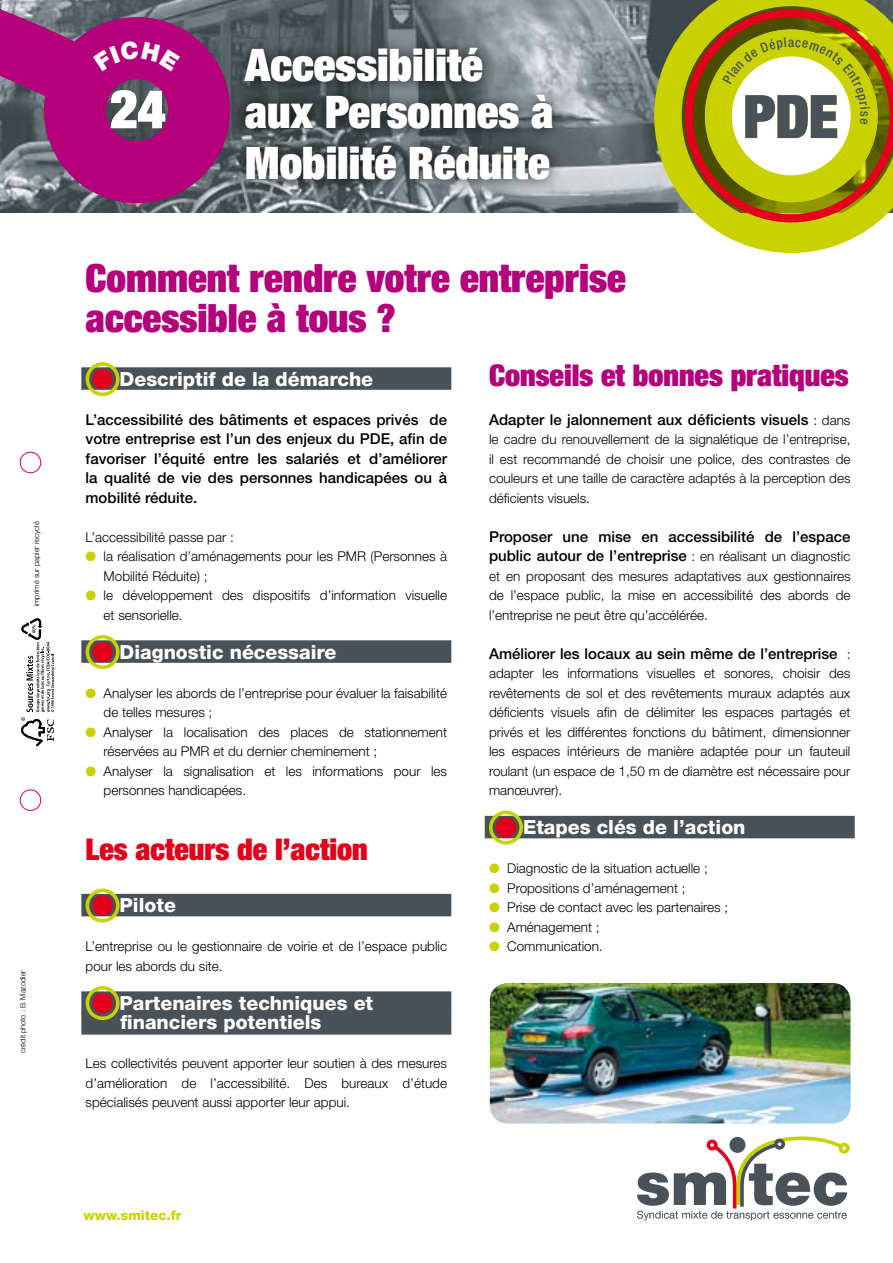
<style>
.page{position:relative;width:893px;height:1263px;background:#fff}
.page>*{position:absolute;margin:0;border:0;box-sizing:border-box;transform-origin:0 0}
.t1{font:900 condensed 54px "Helvetica Neue LT Std";color:#fff}
.t2{font:900 condensed 45px/46.5px "Helvetica Neue LT Std";color:#fff}
.t3{font:900 condensed 39px/40.5px "Helvetica Neue LT Std";color:#b5007c}
.t4{font:900 condensed 30px "Helvetica Neue LT Std";color:#b5007c}
.t5{font:900 condensed 30px "Helvetica Neue LT Std";color:#e2001a}
.t6{font:800 19.5px/19.5px "Helvetica Neue LT Std";color:#fff}
.t7{font:500 15px/19.5px "Helvetica Neue LT Std";color:#000;text-align:justify}
.t8{font:300 13.5px/19.5px "Helvetica Neue LT Std";color:#000}
.t9{font:800 13.5px "Helvetica Neue LT Std";color:#c9d200}
.t10{font:300 7.5px "Helvetica Neue LT Std";color:#000}
.s1{color:#c9d200}
.s2{font-weight:300;font-size:13.5px}
</style>
<div class="page">
<img style="left:0;top:0;width:654px;height:213px">
<svg style="left:654px;top:0;width:239px;height:253px;fill:#c9d200"></svg>
<svg style="left:637px;top:1136px;width:213px;height:84px"></svg>
<svg style="left:0;top:0;width:230px;height:203px;background:#922e78"></svg>
<div style="left:81px;top:367px;width:370px;height:23px;background:#485258"></div>
<div style="left:81px;top:640px;width:370px;height:23px;background:#485258"></div>
<div style="left:81px;top:894px;width:370px;height:22px;background:#485258"></div>
<div style="left:81px;top:991px;width:370px;height:23px;background:#485258"></div>
<div style="left:81px;top:1012px;width:370px;height:22px;background:#485258"></div>
<svg style="left:86px;top:362px;width:34px;height:34px"></svg>
<div style="left:92px;top:369px;width:21px;height:20px;background:#e2001a;border-radius:50%"></div>
<svg style="left:86px;top:635px;width:34px;height:34px"></svg>
<div style="left:92px;top:642px;width:21px;height:20px;background:#e2001a;border-radius:50%"></div>
<svg style="left:86px;top:888px;width:34px;height:35px"></svg>
<div style="left:92px;top:895px;width:21px;height:21px;background:#e2001a;border-radius:50%"></div>
<svg style="left:86px;top:986px;width:34px;height:34px"></svg>
<div style="left:92px;top:993px;width:21px;height:20px;background:#e2001a;border-radius:50%"></div>
<img style="left:490px;top:983px;width:360px;height:140px">
<div style="left:485px;top:816px;width:370px;height:22px;background:#485258"></div>
<svg style="left:489px;top:810px;width:34px;height:35px"></svg>
<div style="left:496px;top:817px;width:20px;height:21px;background:#e2001a;border-radius:50%"></div>
<div style="left:229px;top:33px;width:336px;height:159px;background:#000;opacity:.75"></div>
<svg style="left:21px;top:618px;width:34px;height:128px"></svg>
<div style="left:20px;top:452px;width:21px;height:21px;border:1px solid #dc006b;border-radius:50%"></div>
<div style="left:20px;top:789px;width:21px;height:22px;border:1px solid #dc006b;border-radius:50%"></div>
<svg style="left:685px;top:9px;width:208px;height:213px"></svg>
<div style="left:93px;top:41px;width:87px;height:30px;background:#b5007c"></div>
<p class="t10" style="left:32px;top:606px;width:86px;rotate:-90deg">imprimé sur papier recyclé</p>
<p class="t10" style="left:18px;top:1052px;width:84px;rotate:-90deg">crédit photo : B. Mazodier</p>
<h1 class="t1" style="left:110px;top:74px;width:58px">24</h1>
<h2 class="t2" style="left:245px;top:41px;width:310px">Accessibilité aux Personnes à</h2>
<h2 class="t2" style="left:245px;top:138px;width:306px">Mobilité Réduite</h2>
<h3 class="t3" style="left:86px;top:256px;width:542px">Comment rendre votre entreprise accessible à tous ?</h3>
<h3 class="t6" style="left:120px;top:369px;width:255px">Descriptif de la démarche</h3>
<p class="t7" style="left:86px;top:409px;width:363px">L’accessibilité des bâtiments et espaces privés de votre entreprise est l’un des enjeux du PDE, afin de favoriser l’équité entre les salariés et d’améliorer la qualité de vie des personnes handicapées ou à mobilité réduite.</p>
<p class="t8" style="left:86px;top:527px;width:150px">L’accessibilité passe par :</p>
<p class="t8" style="left:104px;top:546px;width:345px;text-indent:-18px"><span class="s1">●</span> la réalisation d’aménagements pour les PMR (Personnes à<br>Mobilité Réduite) ;</p>
<p class="t8" style="left:104px;top:585px;width:345px;text-indent:-18px"><span class="s1">●</span> le développement des dispositifs d’information visuelle et sensorielle.</p>
<h3 class="t6" style="left:120px;top:642px;width:218px">Diagnostic nécessaire</h3>
<p class="t8" style="left:104px;top:683px;width:345px;text-indent:-18px"><span class="s1">●</span> Analyser les abords de l’entreprise pour évaluer la faisabilité de telles mesures ;</p>
<p class="t8" style="left:104px;top:722px;width:345px;text-indent:-18px"><span class="s1">●</span> Analyser la localisation des places de stationnement réservées au PMR et du dernier cheminement ;</p>
<p class="t8" style="left:104px;top:761px;width:345px;text-indent:-18px"><span class="s1">●</span> Analyser la signalisation et les informations pour les personnes handicapées.</p>
<h3 class="t5" style="left:86px;top:830px;width:284px">Les acteurs de l’action</h3>
<h3 class="t6" style="left:120px;top:895px;width:58px">Pilote</h3>
<p class="t8" style="left:86px;top:936px;width:363px">L’entreprise ou le gestionnaire de voirie et de l’espace public pour les abords du site.</p>
<h3 class="t6" style="left:120px;top:993px;width:255px">Partenaires techniques et financiers potentiels</h3>
<p class="t8" style="left:86px;top:1053px;width:363px;text-align:justify">Les collectivités peuvent apporter leur soutien à des mesures d’amélioration de l’accessibilité. Des bureaux d’étude spécialisés peuvent aussi apporter leur appui.</p>
<p class="t9" style="left:84px;top:1207px;width:99px">www.smitec.fr</p>
<h3 class="t4" style="left:489px;top:356px;width:361px">Conseils et bonnes pratiques</h3>
<p class="t7" style="left:489px;top:409px;width:363px">Adapter le jalonnement aux déficients visuels <span class="s2">: dans</span></p>
<p class="t8" style="left:489px;top:429px;width:363px;text-align:justify">le cadre du renouvellement de la signalétique de l’entreprise, il est recommandé de choisir une police, des contrastes de couleurs et une taille de caractère adaptés à la perception des déficients visuels.</p>
<p class="t7" style="left:489px;top:526px;width:363px">Proposer une mise en accessibilité de l’espace public autour de l’entreprise <span class="s2">: en réalisant un diagnostic</span></p>
<p class="t8" style="left:489px;top:566px;width:363px;text-align:justify">et en proposant des mesures adaptatives aux gestionnaires de l’espace public, la mise en accessibilité des abords de l’entreprise ne peut être qu’accélérée.</p>
<p class="t7" style="left:489px;top:643px;width:363px">Améliorer les locaux au sein même de l’entreprise <span class="s2">:</span></p>
<p class="t8" style="left:489px;top:663px;width:363px;text-align:justify">adapter les informations visuelles et sonores, choisir des revêtements de sol et des revêtements muraux adaptés aux déficients visuels afin de délimiter les espaces partagés et privés et les différentes fonctions du bâtiment, dimensionner les espaces intérieurs de manière adaptée pour un fauteuil roulant (un espace de 1,50 m de diamètre est nécessaire pour manœuvrer).</p>
<h3 class="t6" style="left:523px;top:817px;width:224px">Etapes clés de l’action</h3>
<p class="t8" style="left:489px;top:858px;width:220px"><span class="s1">●</span> Diagnostic de la situation actuelle ;</p>
<p class="t8" style="left:489px;top:878px;width:198px"><span class="s1">●</span> Propositions d’aménagement ;</p>
<p class="t8" style="left:489px;top:897px;width:241px"><span class="s1">●</span> Prise de contact avec les partenaires ;</p>
<p class="t8" style="left:489px;top:917px;width:112px"><span class="s1">●</span> Aménagement ;</p>
<p class="t8" style="left:489px;top:936px;width:115px"><span class="s1">●</span> Communication.</p>
</div>
